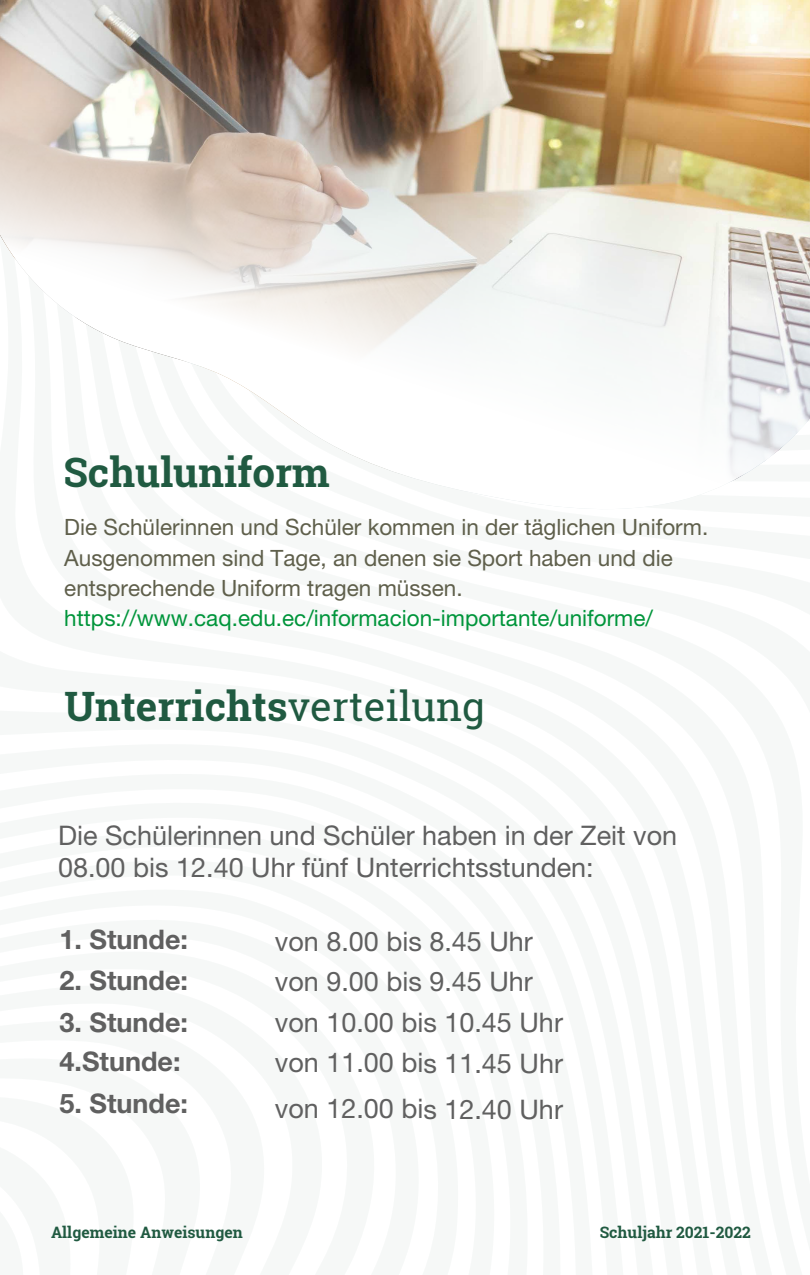
<style>
.page{position:relative;width:810px;height:1275px;background:#fff}
.page>*{position:absolute;margin:0;border:0;box-sizing:border-box;transform-origin:0 0}
.t1{font:700 40.5px "Roboto Slab";color:#205a41}
.t2{font:27px/40.5px "Helvetica Neue LT Std";color:#606060}
.t3{font:700 27px/38.4px "Helvetica Neue LT Std";color:#606060}
.t4{font:22.5px/30.2px "Helvetica Neue LT Std";color:#5f5f4b}
.t5{font:22.5px "Helvetica Neue LT Std";color:#00953b}
.t6{font:700 15.75px "Roboto Slab";color:#205a41}
.s1{font-weight:400}
.s2{font-style:inherit}
</style>
<div class="page">
<img style="left:0;top:0;width:810px;height:507px">
<h1 class="t1" style="left:63px;top:445px;width:268px">Schuluniform</h1>
<p class="t4" style="left:64px;top:512px;width:645px">Die Schülerinnen und Schüler kommen in der täglichen Uniform.<br>Ausgenommen sind Tage, an denen sie Sport haben und die entsprechende Uniform tragen müssen.</p>
<p class="t5" style="left:64px;top:605px;width:590px">https://www.caq.edu.ec/informacion-importante/uniforme/</p>
<h1 class="t1" style="left:65px;top:679px;width:422px">Unterrichts<span class="s1">verteilung</span></h1>
<p class="t2" style="left:58px;top:818px;width:621px;line-height:32.4px">Die Schülerinnen und Schüler haben in der Zeit von<br>08.00 bis 12.40 Uhr fünf Unterrichtsstunden:</p>
<p class="t3" style="left:60px;top:920px;width:130px">1. Stunde:</p>
<p class="t3" style="left:60px;top:960px;width:130px">2. Stunde:</p>
<p class="t3" style="left:60px;top:1003px;width:130px">3. Stunde :<br>4.Stunde:</p>
<p class="t3" style="left:60px;top:1084px;width:130px">5. Stunde:</p>
<p class="t2" style="left:275px;top:921px;width:290px">von 8.00 bis 8.45 Uhr von 9.00 bis 9.45 Uhr von 10.00 bis 10.45 Uhr von 11.00 bis 11.45 Uhr</p>
<p class="t2" style="left:275px;top:1088px;width:290px">von 12.00 bis 12.40 Uhr</p>
<p class="t6" style="left:51px;top:1221px;width:193px">Allgemeine Anweisungen</p>
<p class="t6" style="left:600px;top:1221px;width:153px">Schuljahr <span class="s2">2021-2022</span></p>
</div>
